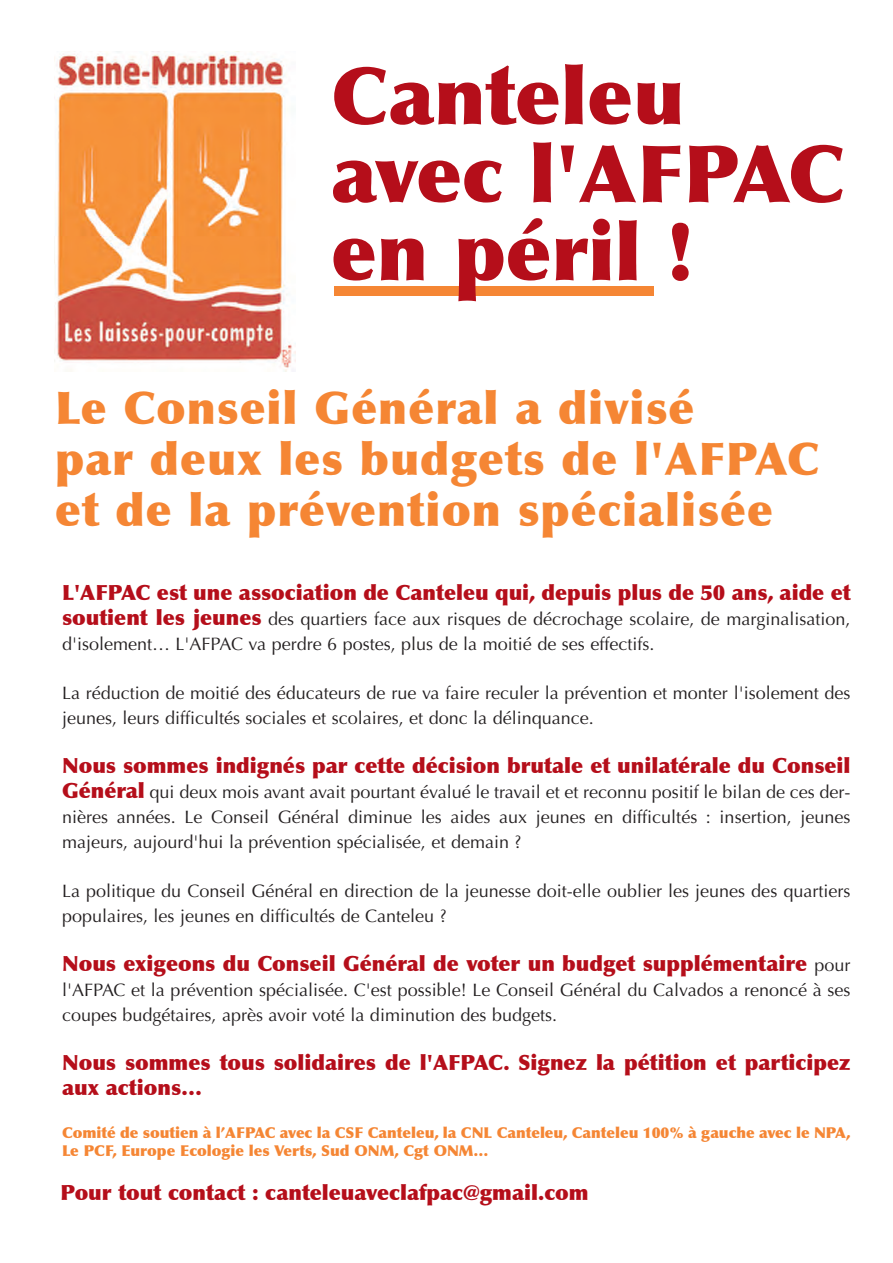
<style>
.page{position:relative;width:893px;height:1263px;background:#fff}
.page>*{position:absolute;margin:0;border:0;box-sizing:border-box;transform-origin:0 0}
.t1{font:900 79.5px/78px "Optima";color:#b50e1a}
.t2{font:900 45px/51px "Optima";letter-spacing:.025em;color:#f58634}
.t3{font:900 21px/24.8px "Optima";color:#b50e1a}
.t4{font:18px/24.8px "Optima";color:#231f20}
.t5{font:900 15px/18px "Optima";color:#f58634}
.s1{font-weight:900;font-size:21px;color:#b50e1a}
.s2{font-weight:400;font-size:18px;color:#231f20}
</style>
<div class="page">
<div style="left:334px;top:286px;width:320px;height:10px;background:#f58634"></div>
<img style="left:55px;top:53px;width:240px;height:318px">
<h1 class="t1" style="left:331px;top:58px;width:516px">Canteleu avec l'AFPAC en péril !</h1>
<h2 class="t2" style="left:55px;top:383px;width:766px">Le Conseil Général a divisé<br>par deux les budgets de l'AFPAC et de la prévention spécialisée</h2>
<p class="t3" style="left:62px;top:580px;width:790px">L'AFPAC est une association de Canteleu qui, depuis plus de 50 ans, aide et</p>
<p class="t4" style="left:62px;top:606px;width:790px"><span class="s1">soutient les jeunes</span> des quartiers face aux risques de décrochage scolaire, de marginalisation, d'isolement… L'AFPAC va perdre 6 postes, plus de la moitié de ses effectifs.</p>
<p class="t4" style="left:62px;top:681px;width:790px">La réduction de moitié des éducateurs de rue va faire reculer la prévention et monter l'isolement des jeunes, leurs difficultés sociales et scolaires, et donc la délinquance.</p>
<p class="t3" style="left:62px;top:753px;width:790px">Nous sommes indignés par cette décision brutale et unilatérale du Conseil</p>
<p class="t4" style="left:62px;top:780px;width:790px;text-align:justify"><span class="s1">Général</span> qui deux mois avant avait pourtant évalué le travail et et reconnu positif le bilan de ces der&shy;nières années. Le Conseil Général diminue les aides aux jeunes en difficultés : insertion, jeunes majeurs, aujourd'hui la prévention spécialisée, et demain ?</p>
<p class="t4" style="left:62px;top:879px;width:790px">La politique du Conseil Général en direction de la jeunesse doit-elle oublier les jeunes des quartiers populaires, les jeunes en difficultés de Canteleu ?</p>
<p class="t3" style="left:62px;top:951px;width:790px">Nous exigeons du Conseil Général de voter un budget supplémentaire <span class="s2">pour</span></p>
<p class="t4" style="left:62px;top:978px;width:790px">l'AFPAC et la prévention spécialisée. C'est possible! Le Conseil Général du Calvados a renoncé à ses coupes budgétaires, après avoir voté la diminution des budgets.</p>
<p class="t3" style="left:62px;top:1050px;width:790px">Nous sommes tous solidaires de l'AFPAC. Signez la pétition et participez aux actions…</p>
<p class="t5" style="left:62px;top:1123px;width:790px">Comité de soutien à l’AFPAC avec la CSF Canteleu, la CNL Canteleu, Canteleu 100% à gauche avec le NPA,<br>Le PCF, Europe Ecologie les Verts, Sud ONM, Cgt ONM…</p>
<p class="t3" style="left:61px;top:1180px;width:530px">Pour tout contact : canteleuaveclafpac@gmail.com</p>
</div>
